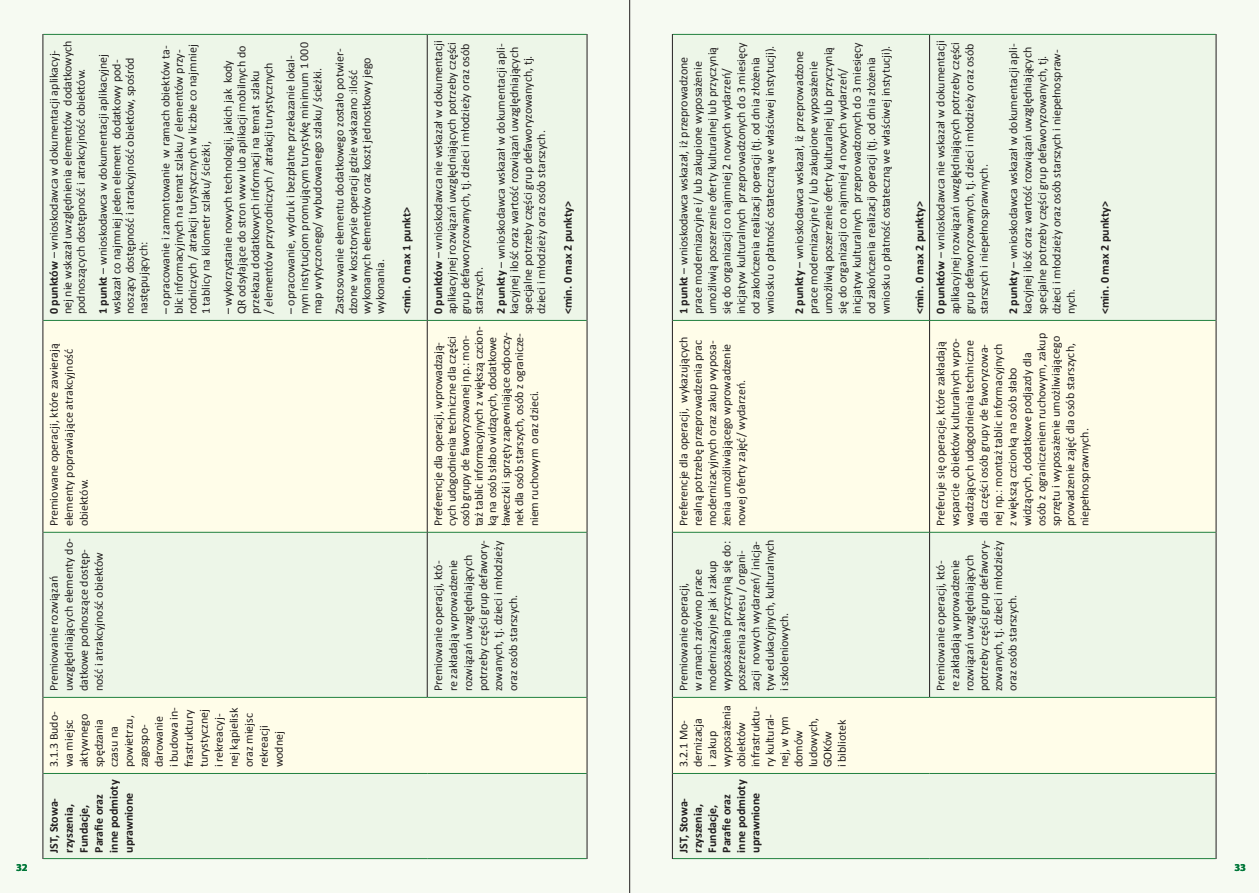
<style>
.page{position:relative;width:1259px;height:893px;background:#edf6e8}
.page>*{position:absolute;margin:0;border:0;box-sizing:border-box;transform-origin:0 0}
.t1{font:12px/14.4px "Calibri";color:#231f20}
.t2{font:700 12px/15px "Calibri";color:#231f20}
.t3{font:700 10.5px "Myriad Pro";color:#007739}
.s1{font-weight:700}
</style>
<div class="page">
<hr style="left:629px;top:0;width:1px;height:893px;background:#231f20">
<svg style="left:44px;top:321px;width:542px;height:452px;fill:#fffde9"></svg>
<hr style="left:43px;top:320px;width:1px;height:212px;background:#231f20">
<hr style="left:427px;top:320px;width:1px;height:212px;background:#231f20">
<hr style="left:586px;top:320px;width:1px;height:212px;background:#231f20">
<hr style="left:43px;top:320px;width:384px;height:1px;background:#20803e">
<hr style="left:427px;top:320px;width:159px;height:1px;background:#20803e">
<hr style="left:43px;top:34px;width:384px;height:1px;background:#20803e">
<hr style="left:427px;top:34px;width:159px;height:1px;background:#20803e">
<hr style="left:43px;top:34px;width:1px;height:286px;background:#231f20">
<hr style="left:427px;top:35px;width:1px;height:285px;background:#231f20">
<hr style="left:586px;top:34px;width:1px;height:286px;background:#231f20">
<hr style="left:43px;top:697px;width:1px;height:76px;background:#231f20">
<hr style="left:586px;top:697px;width:1px;height:76px;background:#231f20">
<hr style="left:43px;top:697px;width:384px;height:1px;background:#20803e">
<hr style="left:427px;top:697px;width:159px;height:1px;background:#20803e">
<hr style="left:43px;top:532px;width:384px;height:1px;background:#20803e">
<hr style="left:427px;top:532px;width:159px;height:1px;background:#20803e">
<hr style="left:43px;top:532px;width:1px;height:165px;background:#231f20">
<hr style="left:427px;top:532px;width:1px;height:165px;background:#231f20">
<hr style="left:586px;top:532px;width:1px;height:165px;background:#231f20">
<hr style="left:43px;top:858px;width:384px;height:1px;background:#20803e">
<hr style="left:427px;top:858px;width:159px;height:1px;background:#20803e">
<hr style="left:43px;top:773px;width:384px;height:1px;background:#20803e">
<hr style="left:427px;top:773px;width:159px;height:1px;background:#20803e">
<hr style="left:43px;top:773px;width:1px;height:86px;background:#231f20">
<hr style="left:586px;top:773px;width:1px;height:86px;background:#231f20">
<svg style="left:673px;top:321px;width:542px;height:452px;fill:#fffde9"></svg>
<hr style="left:672px;top:320px;width:1px;height:212px;background:#231f20">
<hr style="left:929px;top:320px;width:1px;height:212px;background:#231f20">
<hr style="left:1215px;top:320px;width:1px;height:212px;background:#231f20">
<hr style="left:673px;top:320px;width:256px;height:1px;background:#20803e">
<hr style="left:930px;top:320px;width:285px;height:1px;background:#20803e">
<hr style="left:673px;top:34px;width:256px;height:1px;background:#20803e">
<hr style="left:929px;top:34px;width:286px;height:1px;background:#20803e">
<hr style="left:672px;top:34px;width:1px;height:286px;background:#231f20">
<hr style="left:929px;top:35px;width:1px;height:285px;background:#231f20">
<hr style="left:1215px;top:34px;width:1px;height:286px;background:#231f20">
<hr style="left:672px;top:697px;width:1px;height:76px;background:#231f20">
<hr style="left:1215px;top:697px;width:1px;height:76px;background:#231f20">
<hr style="left:673px;top:697px;width:256px;height:1px;background:#20803e">
<hr style="left:929px;top:697px;width:286px;height:1px;background:#20803e">
<hr style="left:673px;top:532px;width:256px;height:1px;background:#20803e">
<hr style="left:930px;top:532px;width:285px;height:1px;background:#20803e">
<hr style="left:672px;top:532px;width:1px;height:165px;background:#231f20">
<hr style="left:929px;top:532px;width:1px;height:165px;background:#231f20">
<hr style="left:1215px;top:532px;width:1px;height:165px;background:#231f20">
<hr style="left:673px;top:858px;width:256px;height:1px;background:#20803e">
<hr style="left:929px;top:858px;width:286px;height:1px;background:#20803e">
<hr style="left:673px;top:773px;width:256px;height:1px;background:#20803e">
<hr style="left:929px;top:773px;width:286px;height:1px;background:#20803e">
<hr style="left:672px;top:773px;width:1px;height:86px;background:#231f20">
<hr style="left:1215px;top:773px;width:1px;height:86px;background:#231f20">
<p class="t1" style="left:47px;top:314px;width:275px;line-height:13.5px;rotate:-90deg"><span class="s1">0 punktów</span> – wnioskodawca w dokumentacji aplikacyj&shy;nej nie wskazał uwzględnienia elementów dodatkowych podnoszących dostępność i atrakcyjność obiektów.</p>
<p class="t1" style="left:96px;top:314px;width:262px;line-height:13.5px;rotate:-90deg"><span class="s1">1 punkt</span> – wnioskodawca w dokumentacji aplikacyjnej wskazał co najmniej jeden element dodatkowy pod&shy;noszący dostępność i atrakcyjność obiektów, spośród następujących:</p>
<p class="t1" style="left:159px;top:314px;width:272px;line-height:13.5px;rotate:-90deg">– opracowanie i zamontowanie w ramach obiektów ta&shy;blic informacyjnych na temat szlaku / elementów przy&shy;rodniczych / atrakcji turystycznych w liczbie co najmniej 1 tablicy na kilometr szlaku/ ścieżki,</p>
<p class="t1" style="left:221px;top:314px;width:270px;line-height:13.5px;rotate:-90deg">– wykorzystanie nowych technologii, jakich jak kody QR odsyłające do stron www lub aplikacji mobilnych do przekazu dodatkowych informacji na temat szlaku<br>/ elementów przyrodniczych / atrakcji turystycznych</p>
<p class="t1" style="left:284px;top:314px;width:274px;line-height:13.5px;rotate:-90deg">– opracowanie, wydruk i bezpłatne przekazanie lokal&shy;nym instytucjom promującym turystykę minimum 1 000 map wytyczonego/ wybudowanego szlaku/ ścieżki.</p>
<p class="t1" style="left:333px;top:314px;width:267px;line-height:13.5px;rotate:-90deg">Zastosowanie elementu dodatkowego zostało potwier&shy;dzone w kosztorysie operacji gdzie wskazano :ilość wykonanych elementów oraz koszt jednostkowy jego wykonania.</p>
<p class="t1" style="left:46px;top:526px;width:184px;line-height:15px;rotate:-90deg">Premiowane operacji, które zawierają elementy poprawiające atrakcyjność obiektów.</p>
<p class="t1" style="left:46px;top:691px;width:154px;line-height:15px;rotate:-90deg">Premiowanie rozwiązań uwzględniających elementy do&shy;datkowe podnoszące dostęp&shy;ność i atrakcyjność obiektów</p>
<p class="t1" style="left:46px;top:767px;width:62px;line-height:15px;rotate:-90deg">3.1.3 Budo&shy;wa miejsc aktywnego spędzania czasu na powietrzu, zagospo&shy;darowanie<br>i budowa in&shy;frastruktury turystycznej i rekreacyj&shy;nej kąpielisk oraz miejsc rekreacji wodnej</p>
<p class="t2" style="left:46px;top:853px;width:74px;rotate:-90deg">JST, Stowa&shy;rzyszenia,<br>Fundacje,<br>Parafie oraz inne podmioty uprawnione</p>
<p class="t2" style="left:399px;top:314px;width:109px;rotate:-90deg">&lt;min. 0 max 1 punkt&gt;</p>
<p class="t1" style="left:431px;top:314px;width:276px;line-height:13.5px;rotate:-90deg"><span class="s1">0 punktów</span> – wnioskodawca nie wskazał w dokumentacji aplikacyjnej rozwiązań uwzględniających potrzeby części grup defaworyzowanych, tj. dzieci i młodzieży oraz osób starszych.</p>
<p class="t1" style="left:494px;top:314px;width:272px;line-height:13.5px;rotate:-90deg"><span class="s1">2 punkty</span> – wnioskodawca wskazał w dokumentacji apli&shy;kacyjnej ilość oraz wartość rozwiązań uwzględniających specjalne potrzeby części grup defaworyzowanych, tj. dzieci i młodzieży oraz osób starszych.</p>
<p class="t1" style="left:431px;top:526px;width:201px;line-height:13.5px;rotate:-90deg">Preferencje dla operacji, wprowadzają&shy;cych udogodnienia techniczne dla części osób grupy de faworyzowanej np.: mon&shy;taż tablic informacyjnych z większą czcion&shy;ką na osób słabo widzących, dodatkowe ławeczki i sprzęty zapewniające odpoczy&shy;nek dla osób starszych, osób z ogranicze-</p>
<p class="t1" style="left:527px;top:526px;width:137px;rotate:-90deg">niem ruchowym oraz dzieci.</p>
<p class="t1" style="left:431px;top:691px;width:152px;line-height:15px;rotate:-90deg">Premiowanie operacji, któ-<br>re zakładają wprowadzenie rozwiązań uwzględniających potrzeby części grup defawory&shy;zowanych, tj. dzieci i młodzieży oraz osób starszych.</p>
<p class="t2" style="left:560px;top:314px;width:115px;rotate:-90deg">&lt;min. 0 max 2 punkty&gt;</p>
<p class="t1" style="left:676px;top:314px;width:274px;rotate:-90deg"><span class="s1">1 punkt</span> – wnioskodawca wskazał, iż przeprowadzone prace modernizacyjne i/ lub zakupione wyposażenie umożliwią poszerzenie oferty kulturalnej lub przyczynią się do organizacji co najmniej 2 nowych wydarzeń/ inicjatyw kulturalnych przeprowadzonych do 3 miesięcy od zakończenia realizacji operacji (tj. od dnia złożenia wniosku o płatność ostateczną we właściwej instytucji).</p>
<p class="t1" style="left:792px;top:314px;width:274px;rotate:-90deg"><span class="s1">2 punkty</span> – wnioskodawca wskazał, iż przeprowadzone prace modernizacyjne i/ lub zakupione wyposażenie umożliwią poszerzenie oferty kulturalnej lub przyczynią się do organizacji co najmniej 4 nowych wydarzeń/ inicjatyw kulturalnych przeprowadzonych do 3 miesięcy od zakończenia realizacji operacji (tj. od dnia złożenia wniosku o płatność ostateczną we właściwej instytucji).</p>
<p class="t1" style="left:676px;top:526px;width:191px;rotate:-90deg">Preferencje dla operacji, wykazujących realną potrzebę przeprowadzenia prac modernizacyjnych oraz zakup wyposa&shy;żenia umożliwiającego wprowadzenie nowej oferty zajęć/ wydarzeń.</p>
<p class="t1" style="left:676px;top:691px;width:154px;rotate:-90deg">Premiowanie operacji,<br>w ramach zarówno prace modernizacyjne jak i zakup wyposażenia przyczynią się do: poszerzenia zakresu / organi&shy;zacji nowych wydarzeń/ inicja&shy;tyw edukacyjnych, kulturalnych i szkoleniowych.</p>
<p class="t1" style="left:676px;top:767px;width:64px;rotate:-90deg">3.2.1 Mo&shy;dernizacja<br>i zakup wyposażenia obiektów infrastruktu&shy;ry kultural&shy;nej, w tym domów ludowych,<br>GOKów<br>i bibliotek</p>
<p class="t2" style="left:676px;top:853px;width:74px;line-height:14.4px;rotate:-90deg">JST, Stowa&shy;rzyszenia,<br>Fundacje,<br>Parafie oraz inne podmioty uprawnione</p>
<p class="t2" style="left:912px;top:314px;width:115px;rotate:-90deg">&lt;min. 0 max 2 punkty&gt;</p>
<p class="t1" style="left:933px;top:314px;width:276px;rotate:-90deg"><span class="s1">0 punktów</span> – wnioskodawca nie wskazał w dokumentacji aplikacyjnej rozwiązań uwzględniających potrzeby części grup defaworyzowanych, tj. dzieci i młodzieży oraz osób starszych i niepełnosprawnych.</p>
<p class="t1" style="left:1006px;top:314px;width:272px;rotate:-90deg"><span class="s1">2 punkty</span> – wnioskodawca wskazał w dokumentacji apli&shy;kacyjnej ilość oraz wartość rozwiązań uwzględniających specjalne potrzeby części grup defaworyzowanych, tj. dzieci i młodzieży oraz osób starszych i niepełnospraw&shy;nych.</p>
<p class="t1" style="left:933px;top:526px;width:195px;rotate:-90deg">Preferuje się operacje, które zakładają wsparcie obiektów kulturalnych wpro&shy;wadzających udogodnienia techniczne dla części osób grupy de faworyzowa&shy;nej np.: montaż tablic informacyjnych<br>z większą czcionką na osób słabo widzących, dodatkowe podjazdy dla osób z ograniczeniem ruchowym, zakup sprzętu i wyposażenie umożliwiającego prowadzenie zajęć dla osób starszych, niepełnosprawnych.</p>
<p class="t1" style="left:933px;top:691px;width:152px;rotate:-90deg">Premiowanie operacji, któ-<br>re zakładają wprowadzenie rozwiązań uwzględniających potrzeby części grup defawory&shy;zowanych, tj. dzieci i młodzieży oraz osób starszych.</p>
<p class="t2" style="left:1097px;top:314px;width:115px;rotate:-90deg">&lt;min. 0 max 2 punkty&gt;</p>
<p class="t3" style="left:16px;top:861px;width:13px">32</p>
<p class="t3" style="left:1234px;top:861px;width:13px">33</p>
</div>
